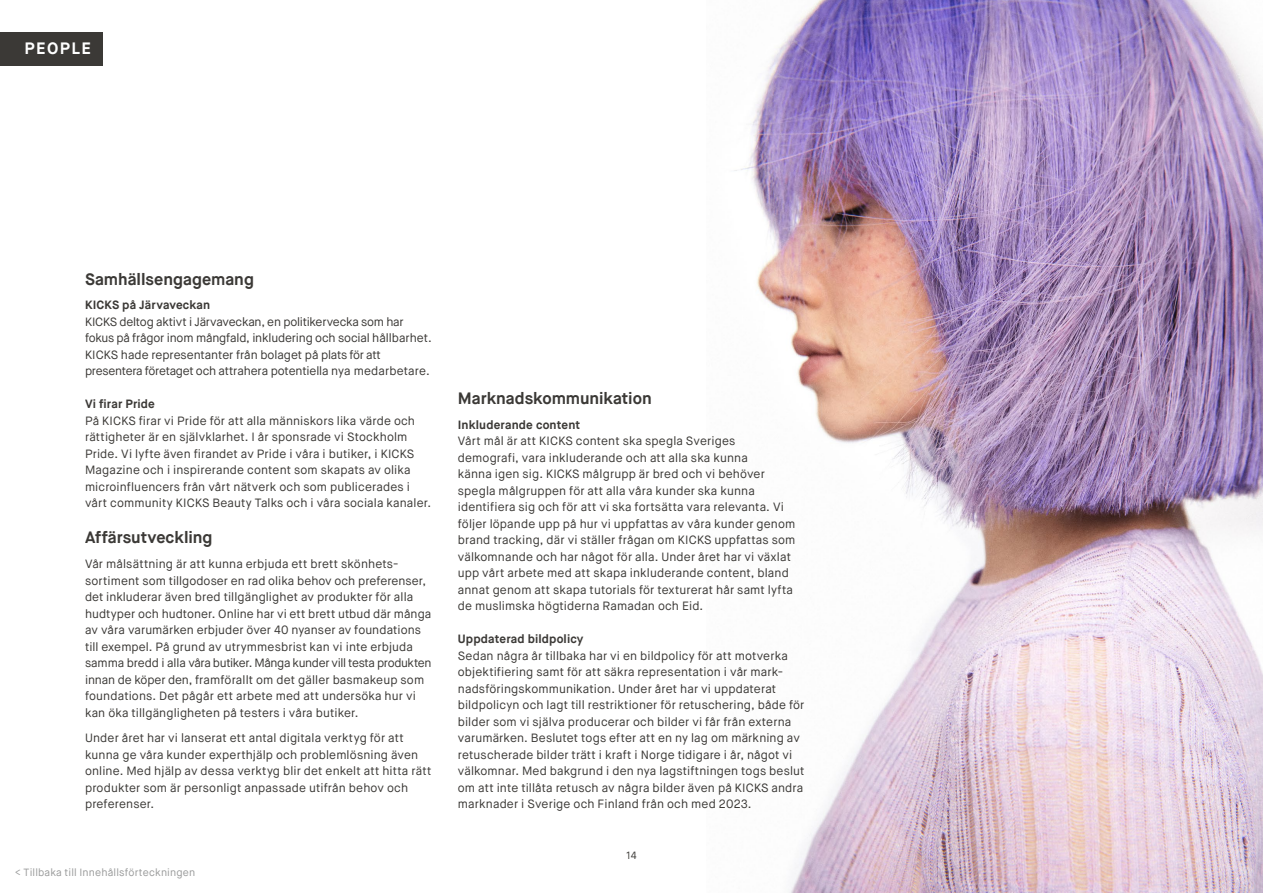
<style>
.page{position:relative;width:1263px;height:893px;background:#fff}
.page>*{position:absolute;margin:0;border:0;box-sizing:border-box;transform-origin:0 0}
.t1{font:700 16.5px "Maison Neue";color:#3b3936}
.t2{font:700 16.5px "Maison Neue";letter-spacing:.09em;color:#fff}
.t3{font:12px/16.5px "Maison Neue";letter-spacing:.01em;color:#3b3936}
.t4{font:12px/16.5px "Maison Neue";letter-spacing:-.015em;color:#3b3936}
.t5{font:700 12px "Maison Neue";letter-spacing:.01em;color:#3b3936}
.t6{font:10.5px "Maison Neue";letter-spacing:.015em;color:#9a9b9b}
.t7{font:10.5px "Maison Neue";color:#3b3936}
</style>
<div class="page">
<img style="left:734px;top:0;width:529px;height:893px">
<div style="left:0;top:32px;width:102px;height:33px;background:#3b3936"></div>
<h1 class="t2" style="left:25px;top:38px;width:68px">PEOPLE</h1>
<h1 class="t1" style="left:85px;top:268px;width:170px">Samhällsengagemang</h1>
<p class="t5" style="left:85px;top:298px;width:127px">KICKS på Järvaveckan</p>
<p class="t4" style="left:85px;top:314px;width:348px">KICKS deltog aktivt i Järvaveckan, en politikervecka som har fokus på frågor inom mångfald, inkludering och social hållbarhet.<br>KICKS hade representanter från bolaget på plats för att presentera företaget och attrahera potentiella nya medarbetare.</p>
<p class="t5" style="left:85px;top:397px;width:71px">Vi firar Pride</p>
<p class="t3" style="left:85px;top:413px;width:348px">På KICKS firar vi Pride för att alla människors lika värde och rättigheter är en självklarhet. I år sponsrade vi Stockholm Pride. Vi lyfte även firandet av Pride i våra i butiker, i KICKS Magazine och i inspirerande content som skapats av olika microinfluencers från vårt nätverk och som publicerades i vårt community KICKS Beauty Talks och i våra sociala kanaler.</p>
<h1 class="t1" style="left:85px;top:527px;width:129px">Affärsutveckling</h1>
<p class="t3" style="left:85px;top:556px;width:348px">Vår målsättning är att kunna erbjuda ett brett skönhets&shy;sortiment som tillgodoser en rad olika behov och preferenser, det inkluderar även bred tillgänglighet av produkter för alla hudtyper och hudtoner. Online har vi ett brett utbud där många av våra varumärken erbjuder över 40 nyanser av foundations till exempel. På grund av utrymmesbrist kan vi inte erbjuda samma bredd i alla våra butiker. Många kunder vill testa produkten innan de köper den, framförallt om det gäller basmakeup som foundations. Det pågår ett arbete med att undersöka hur vi kan öka tillgängligheten på testers i våra butiker.</p>
<p class="t3" style="left:85px;top:730px;width:348px">Under året har vi lanserat ett antal digitala verktyg för att kunna ge våra kunder experthjälp och problemlösning även online. Med hjälp av dessa verktyg blir det enkelt att hitta rätt produkter som är personligt anpassade utifrån behov och preferenser.</p>
<p class="t6" style="left:15px;top:865px;width:181px">&lt; Tillbaka till Innehållsförteckningen</p>
<h1 class="t1" style="left:458px;top:388px;width:195px">Marknadskommunikation</h1>
<p class="t5" style="left:458px;top:417px;width:124px">Inkluderande content</p>
<p class="t3" style="left:458px;top:433px;width:339px">Vårt mål är att KICKS content ska spegla Sveriges demografi, vara inkluderande och att alla ska kunna<br>känna igen sig. KICKS målgrupp är bred och vi behöver spegla målgruppen för att alla våra kunder ska kunna identifiera sig och för att vi ska fortsätta vara relevanta. Vi följer löpande upp på hur vi uppfattas av våra kunder genom brand tracking, där vi ställer frågan om KICKS uppfattas som välkomnande och har något för alla. Under året har vi växlat upp vårt arbete med att skapa inkluderande content, bland annat genom att skapa tutorials för texturerat hår samt lyfta de muslimska högtiderna Ramadan och Eid.</p>
<p class="t5" style="left:458px;top:631px;width:127px">Uppdaterad bildpolicy</p>
<p class="t3" style="left:458px;top:647px;width:348px">Sedan några år tillbaka har vi en bildpolicy för att motverka objektifiering samt för att säkra representation i vår mark&shy;nadsföringskommunikation. Under året har vi uppdaterat bildpolicyn och lagt till restriktioner för retuschering, både för bilder som vi själva producerar och bilder vi får från externa varumärken. Beslutet togs efter att en ny lag om märkning av retuscherade bilder trätt i kraft i Norge tidigare i år, något vi välkomnar. Med bakgrund i den nya lagstiftningen togs beslut om att inte tillåta retusch av några bilder även på KICKS andra marknader i Sverige och Finland från och med 2023.</p>
<p class="t7" style="left:626px;top:849px;width:12px">14</p>
</div>
